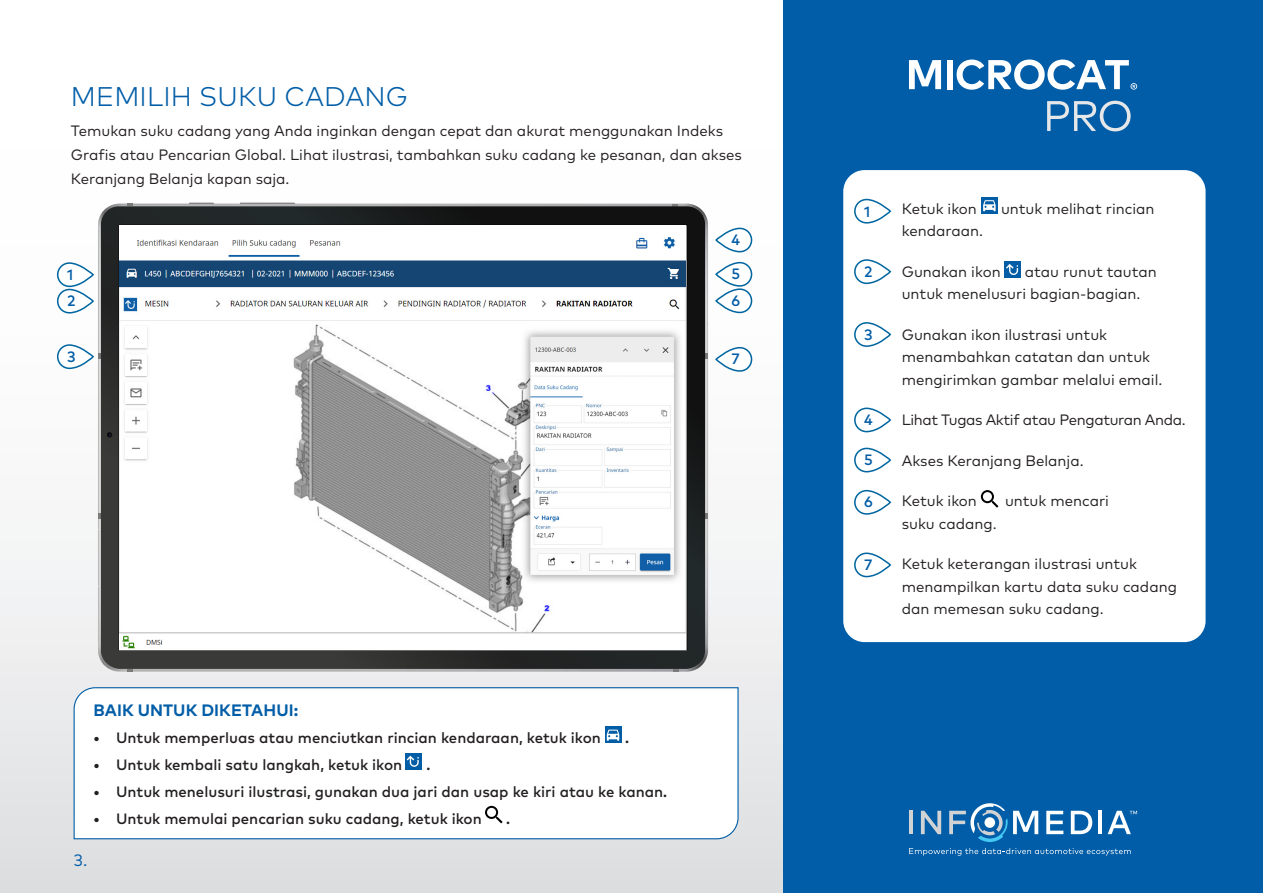
<style>
.page{position:relative;width:1263px;height:893px;background:#fff}
.page>*{position:absolute;margin:0;border:0;box-sizing:border-box;transform-origin:0 0}
.t1{font:300 27px "FF Mark Pro";letter-spacing:.005em;color:#015da7}
.t2{font:700 16.5px "FF Mark Pro";letter-spacing:.005em;color:#015da7}
.t3{font:16.5px "FF Mark Pro";color:#015da7}
.t4{font:15px/22.5px "FF Mark Pro";color:#231f20}
.t5{font:500 15px "FF Mark Pro";color:#231f20}
.t6{font:15px "FF Mark Pro";letter-spacing:-.025em;color:#231f20}
.t7{font:500 15px "FF Mark Pro";color:#015da7}
</style>
<div class="page">
<div style="left:0;top:0;width:1263px;height:893px;background:linear-gradient(to bottom,#fff,#e3e4e6)"></div>
<svg style="left:240px;top:202px;width:54px;height:1px"></svg>
<hr style="left:240px;top:203px;width:54px;height:1px;background:#68676a">
<svg style="left:189px;top:202px;width:24px;height:2px"></svg>
<svg style="left:98px;top:204px;width:610px;height:468px;background:#bebdbf"></svg>
<svg style="left:98px;top:513px;width:3px;height:5px"></svg>
<svg style="left:98px;top:354px;width:3px;height:5px"></svg>
<svg style="left:705px;top:513px;width:3px;height:5px"></svg>
<svg style="left:673px;top:669px;width:5px;height:3px"></svg>
<svg style="left:127px;top:669px;width:6px;height:3px"></svg>
<svg style="left:127px;top:204px;width:6px;height:2px"></svg>
<svg style="left:705px;top:354px;width:3px;height:5px"></svg>
<svg style="left:101px;top:206px;width:604px;height:463px;background:#313332"></svg>
<svg style="left:107px;top:432px;width:5px;height:5px"></svg>
<img style="left:120px;top:226px;width:565px;height:423px">
<div style="left:783px;top:0;width:480px;height:893px;background:#015da7"></div>
<div style="left:843px;top:170px;width:362px;height:472px;background:#fff;border-radius:21px"></div>
<svg style="left:855px;top:200px;width:35px;height:23px"></svg>
<div style="left:854px;top:199px;width:37px;height:25px;border:2px solid #0166a0;border-radius:12px"></div>
<svg style="left:58px;top:263px;width:35px;height:23px"></svg>
<div style="left:57px;top:262px;width:37px;height:25px;border:2px solid #0166a0;border-radius:12px"></div>
<div style="left:854px;top:259px;width:37px;height:25px;border:2px solid #0166a0;border-radius:12px"></div>
<svg style="left:58px;top:289px;width:35px;height:24px"></svg>
<div style="left:57px;top:289px;width:37px;height:25px;border:2px solid #0166a0;border-radius:12px"></div>
<svg style="left:855px;top:323px;width:35px;height:23px"></svg>
<div style="left:854px;top:322px;width:37px;height:25px;border:2px solid #0166a0;border-radius:12px"></div>
<svg style="left:58px;top:345px;width:35px;height:23px"></svg>
<div style="left:57px;top:344px;width:37px;height:25px;border:2px solid #0166a0;border-radius:12px"></div>
<div style="left:854px;top:408px;width:37px;height:24px;border:2px solid #0166a0;border-radius:12px"></div>
<div style="left:854px;top:448px;width:37px;height:24px;border:2px solid #0166a0;border-radius:12px"></div>
<svg style="left:855px;top:491px;width:35px;height:23px"></svg>
<div style="left:854px;top:490px;width:37px;height:25px;border:2px solid #0166a0;border-radius:12px"></div>
<svg style="left:855px;top:553px;width:35px;height:24px"></svg>
<div style="left:854px;top:552px;width:37px;height:25px;border:2px solid #0166a0;border-radius:12px"></div>
<svg style="left:73px;top:687px;width:666px;height:153px"></svg>
<svg style="left:981px;top:197px;width:17px;height:16px"></svg>
<svg style="left:983px;top:200px;width:12px;height:11px"></svg>
<svg style="left:605px;top:726px;width:16px;height:17px"></svg>
<svg style="left:607px;top:730px;width:12px;height:11px"></svg>
<div style="left:405px;top:753px;width:17px;height:17px;background:#005da6"></div>
<svg style="left:406px;top:756px;width:13px;height:11px"></svg>
<div style="left:1004px;top:261px;width:17px;height:17px;background:#005da6"></div>
<svg style="left:1006px;top:264px;width:12px;height:11px"></svg>
<svg style="left:981px;top:490px;width:17px;height:18px"></svg>
<svg style="left:485px;top:806px;width:18px;height:17px"></svg>
<div style="left:716px;top:228px;width:35px;height:24px;background:#fff;border-radius:12px"></div>
<div style="left:715px;top:228px;width:37px;height:24px;border:2px solid #0166a0;border-radius:12px"></div>
<div style="left:716px;top:263px;width:35px;height:23px;background:#fff;border-radius:12px"></div>
<div style="left:715px;top:262px;width:37px;height:25px;border:2px solid #0166a0;border-radius:12px"></div>
<div style="left:716px;top:289px;width:35px;height:23px;background:#fff;border-radius:12px"></div>
<div style="left:715px;top:288px;width:37px;height:25px;border:2px solid #0166a0;border-radius:12px"></div>
<div style="left:716px;top:348px;width:35px;height:23px;background:#fff;border-radius:12px"></div>
<div style="left:715px;top:347px;width:37px;height:25px;border:2px solid #0166a0;border-radius:12px"></div>
<hr style="left:909px;top:811px;width:4px;height:23px;background:#d1d2d4">
<svg style="left:921px;top:811px;width:20px;height:23px"></svg>
<svg style="left:1046px;top:811px;width:17px;height:23px"></svg>
<svg style="left:1071px;top:811px;width:21px;height:23px"></svg>
<hr style="left:1098px;top:811px;width:4px;height:23px;background:#fff">
<svg style="left:1108px;top:811px;width:29px;height:23px"></svg>
<svg style="left:949px;top:803px;width:89px;height:39px"></svg>
<svg style="left:909px;top:848px;width:222px;height:8px"></svg>
<svg style="left:909px;top:60px;width:32px;height:29px"></svg>
<div style="left:947px;top:60px;width:5px;height:29px;background:#fff"></div>
<svg style="left:956px;top:60px;width:181px;height:30px"></svg>
<svg style="left:1047px;top:101px;width:83px;height:30px"></svg>
<p class="t1" style="left:71px;top:77px;width:338px">MEMILIH SUKU CADANG</p>
<p class="t4" style="left:71px;top:118px;width:672px;line-height:24px">Temukan suku cadang yang Anda inginkan dengan cepat dan akurat menggunakan Indeks<br>Grafis atau Pencarian Global. Lihat ilustrasi, tambahkan suku cadang ke pesanan, dan akses<br>Keranjang Belanja kapan saja.</p>
<p class="t7" style="left:864px;top:200px;width:8px">1</p>
<p class="t7" style="left:731px;top:228px;width:10px">4</p>
<p class="t7" style="left:731px;top:262px;width:10px">5</p>
<p class="t7" style="left:731px;top:289px;width:10px">6</p>
<p class="t7" style="left:67px;top:263px;width:8px">1</p>
<p class="t7" style="left:864px;top:260px;width:10px">2</p>
<p class="t7" style="left:67px;top:290px;width:10px">2</p>
<p class="t7" style="left:864px;top:324px;width:10px">3</p>
<p class="t7" style="left:67px;top:346px;width:10px">3</p>
<p class="t7" style="left:731px;top:347px;width:10px">7</p>
<p class="t7" style="left:864px;top:409px;width:10px">4</p>
<p class="t7" style="left:864px;top:448px;width:10px">5</p>
<p class="t7" style="left:864px;top:490px;width:10px">6</p>
<p class="t7" style="left:864px;top:553px;width:10px">7</p>
<p class="t4" style="left:902px;top:196px;width:77px">Ketuk ikon</p>
<p class="t4" style="left:1001px;top:196px;width:155px">untuk melihat rincian</p>
<p class="t4" style="left:902px;top:218px;width:83px">kendaraan.</p>
<p class="t4" style="left:902px;top:259px;width:100px">Gunakan ikon</p>
<p class="t4" style="left:902px;top:259px;width:257px;text-indent:123px">atau runut tautan untuk menelusuri bagian-bagian.</p>
<p class="t4" style="left:902px;top:322px;width:262px">Gunakan ikon ilustrasi untuk menambahkan catatan dan untuk mengirimkan gambar melalui email.</p>
<p class="t6" style="left:902px;top:409px;width:285px">Lihat Tugas Aktif atau Pengaturan Anda.</p>
<p class="t4" style="left:902px;top:448px;width:183px">Akses Keranjang Belanja.</p>
<p class="t4" style="left:902px;top:488px;width:77px">Ketuk ikon</p>
<p class="t4" style="left:1005px;top:488px;width:106px">untuk mencari</p>
<p class="t4" style="left:902px;top:511px;width:96px">suku cadang.</p>
<p class="t4" style="left:902px;top:551px;width:277px">Ketuk keterangan ilustrasi untuk menampilkan kartu data suku cadang dan memesan suku cadang.</p>
<p class="t2" style="left:94px;top:697px;width:206px">BAIK UNTUK DIKETAHUI:</p>
<p class="t5" style="left:94px;top:726px;width:509px">• Untuk memperluas atau menciutkan rincian kendaraan, ketuk ikon</p>
<p class="t5" style="left:625px;top:726px;width:5px">.</p>
<p class="t5" style="left:94px;top:753px;width:310px">• Untuk kembali satu langkah, ketuk ikon</p>
<p class="t5" style="left:427px;top:753px;width:5px">.</p>
<p class="t5" style="left:94px;top:780px;width:575px">• Untuk menelusuri ilustrasi, gunakan dua jari dan usap ke kiri atau ke kanan.</p>
<p class="t5" style="left:94px;top:807px;width:390px">• Untuk memulai pencarian suku cadang, ketuk ikon</p>
<p class="t5" style="left:506px;top:807px;width:5px">.</p>
<p class="t3" style="left:74px;top:848px;width:15px">3.</p>
</div>
